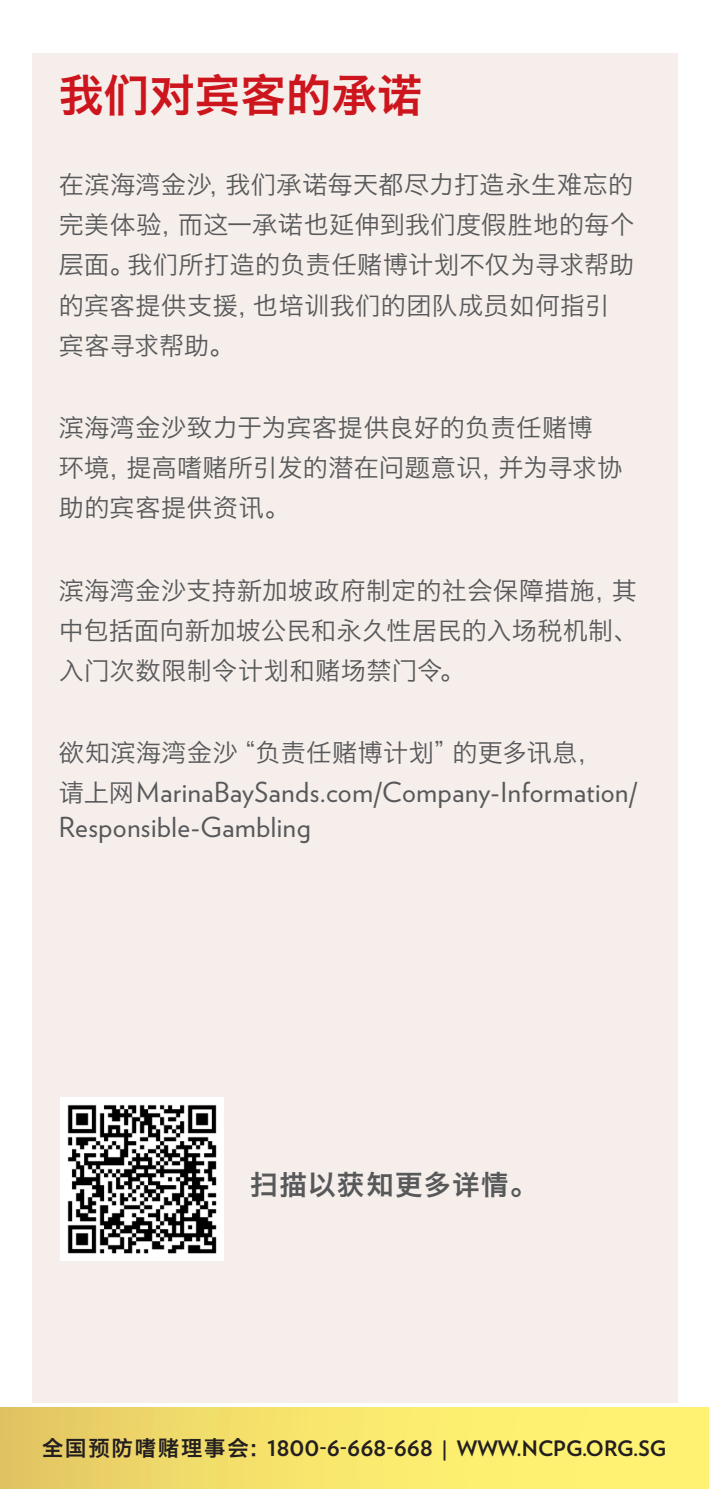
<style>
.page{position:relative;width:709px;height:1489px;background:#fff}
.page>*{position:absolute;margin:0;border:0;box-sizing:border-box;transform-origin:0 0}
.t1{font:45px "Hiragino Sans GB W6";letter-spacing:.01em;color:#cd151d}
.t2{font:27.5px/35px "Verlag";letter-spacing:.015em;color:#57585a}
.t3{font:27.5px "Hiragino Sans GB W6";letter-spacing:.045em;color:#57585a}
.t4{font:25px/40px "Hiragino Sans GB W3";letter-spacing:.02em;color:#57585a}
.t5{font:700 21.25px "Verlag";color:#231f20}
.s1{font-family:"Hiragino Sans GB W3";font-size:25px}
.s2{font-family:"Hiragino Sans GB W6";font-weight:400}
</style>
<div class="page">
<div style="left:32px;top:53px;width:645px;height:1410px;background:#f5eeea"></div>
<img style="left:61px;top:1097px;width:163px;height:163px">
<div style="left:0;top:1402px;width:709px;height:86px;background:linear-gradient(to right,#e7cd69,#fffc78)"></div>
<svg style="left:0;top:1402px;width:709px;height:4px;fill:#fff"></svg>
<p class="t1" style="left:59px;top:65px;width:365px">我们对宾客的承诺</p>
<p class="t4" style="left:59px;top:165px;width:577px">在滨海湾金沙，我们承诺每天都尽力打造永生难忘的完美体验，而这一承诺也延伸到我们度假胜地的每个层面。我们所打造的负责任赌博计划不仅为寻求帮助的宾客提供支援，也培训我们的团队成员如何指引宾客寻求帮助。</p>
<p class="t4" style="left:59px;top:407px;width:565px">滨海湾金沙致力于为宾客提供良好的负责任赌博环境，提高嗜赌所引发的潜在问题意识，并为寻求协助的宾客提供资讯。</p>
<p class="t4" style="left:59px;top:570px;width:581px;text-align:justify">滨海湾金沙支持新加坡政府制定的社会保障措施，其中包括面向新加坡公民和永久性居民的入场税机制、入门次数限制令计划和赌场禁门令。</p>
<p class="t4" style="left:59px;top:732px;width:545px">欲知滨海湾金沙“负责任赌博计划”的更多讯息，</p>
<p class="t2" style="left:59px;top:773px;width:580px"><span class="s1">请上网</span> MarinaBaySands.com/Company-Information/<br>Responsible-Gambling</p>
<p class="t3" style="left:250px;top:1166px;width:288px">扫描以获知更多详情。</p>
<p class="t5" style="left:42px;top:1431px;width:625px"><span class="s2">全国预防嗜赌理事会:</span> 1800-6-668-668 | WWW.NCPG.ORG.SG</p>
</div>
